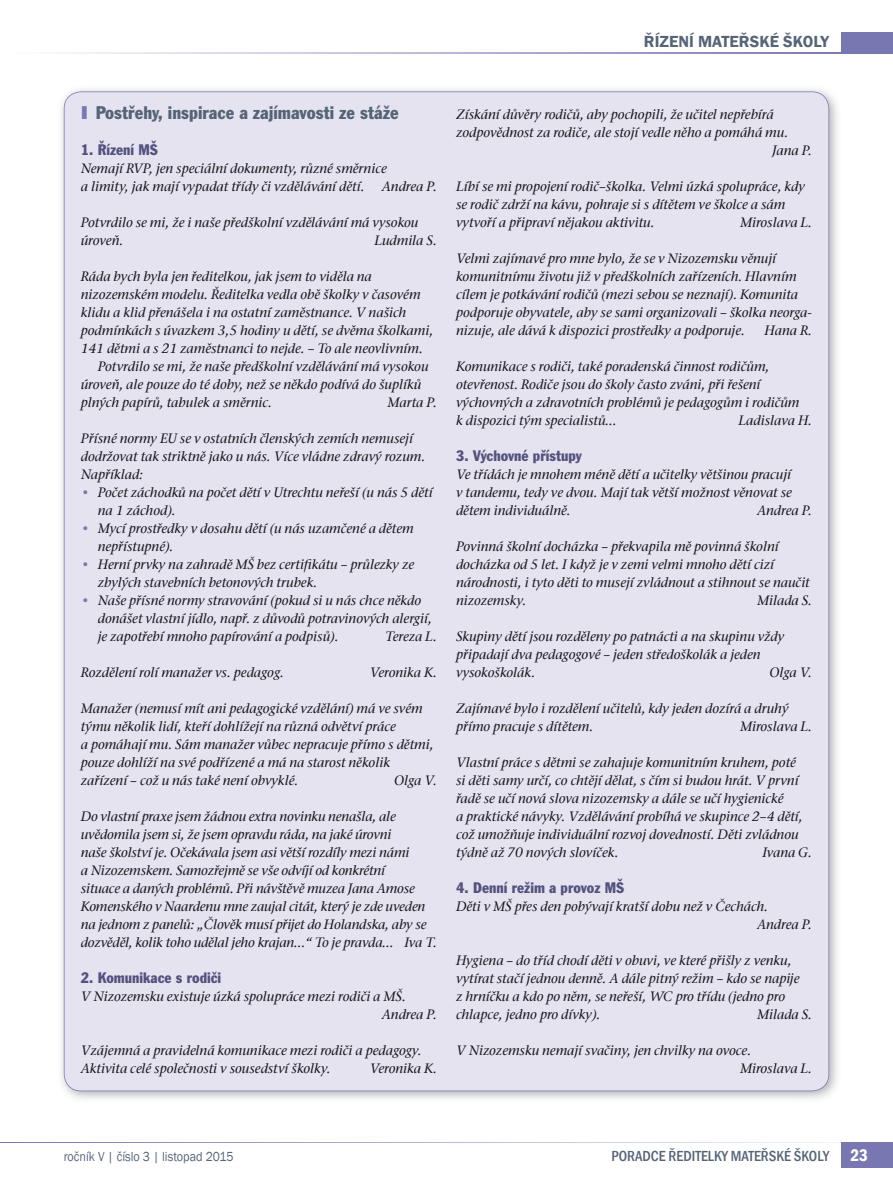
<style>
.page{position:relative;width:893px;height:1191px;background:#fff}
.page>*{position:absolute;margin:0;border:0;box-sizing:border-box;transform-origin:0 0}
.t1{font:condensed 18px "Franklin Gothic AT";color:#566478}
.t2{font:600 condensed 17.25px "Franklin Gothic";color:#fff}
.t3{font:600 16.5px "Franklin Gothic";color:#566478}
.t4{font:condensed 15px "Franklin Gothic AT";color:#54527e}
.t5{font:500 condensed 15px "Franklin Gothic";color:#566478}
.t6{font:italic 500 13.5px/18px "ITC Stone Serif Com";color:#1a171c}
.t7{font:13.5px "Franklin Gothic";color:#566478;scale:.9 1}
.s1{color:#7977b2}
.s2{font-family:"Franklin Gothic";font-weight:600;font-style:normal;font-size:13.95px;color:#7977b2}
</style>
<div class="page">
<svg style="left:70px;top:52px;width:772px;height:1px"></svg>
<svg style="left:0;top:1142px;width:842px;height:1px"></svg>
<div style="left:842px;top:1142px;width:51px;height:25px;background:#7977b2"></div>
<div style="left:842px;top:32px;width:51px;height:21px;background:#7977b2"></div>
<img style="left:796px;top:89px;width:41px;height:1010px">
<img style="left:61px;top:805px;width:737px;height:294px">
<div style="left:64px;top:91px;width:765px;height:1000px;background:#e5e3f0"></div>
<p class="t3" style="left:644px;top:32px;width:187px">ŘÍZENÍ MATEŘSKÉ ŠKOLY</p>
<h1 class="t1" style="left:81px;top:101px;width:319px"><span class="s1">I</span> Postřehy, inspirace a zajímavosti ze stáže</h1>
<p class="t4" style="left:81px;top:140px;width:79px">1. Řízení MŠ</p>
<p class="t6" style="left:81px;top:159px;width:307px">Nemají RVP, jen speciální dokumenty, různé směrnice a limity, jak mají vypadat třídy či vzdělávání dětí.</p>
<p class="t6" style="left:382px;top:177px;width:56px">Andrea P.</p>
<p class="t6" style="left:81px;top:213px;width:339px">Potvrdilo se mi, že i naše předškolní vzdělávání má vysokou úroveň.</p>
<p class="t6" style="left:374px;top:231px;width:64px">Ludmila S.</p>
<p class="t6" style="left:81px;top:267px;width:293px">Ráda bych byla jen ředitelkou, jak jsem to viděla na</p>
<p class="t6" style="left:81px;top:285px;width:341px">nizozemském modelu. Ředitelka vedla obě školky v časovém</p>
<p class="t6" style="left:81px;top:303px;width:327px">klidu a klid přenášela i na ostatní zaměstnance. V našich</p>
<p class="t6" style="left:81px;top:321px;width:354px">podmínkách s úvazkem 3,5 hodiny u dětí, se dvěma školkami,</p>
<p class="t6" style="left:81px;top:339px;width:344px">141 dětmi a s 21 zaměstnanci to nejde. – To ale neovlivním.</p>
<p class="t6" style="left:98px;top:357px;width:332px">Potvrdilo se mi, že naše předškolní vzdělávání má vysokou</p>
<p class="t6" style="left:81px;top:375px;width:342px">úroveň, ale pouze do té doby, než se někdo podívá do šuplíků</p>
<p class="t6" style="left:81px;top:393px;width:193px">plných papírů, tabulek a směrnic.</p>
<p class="t6" style="left:388px;top:393px;width:51px">Marta P.</p>
<p class="t6" style="left:81px;top:429px;width:346px">Přísné normy EU se v ostatních členských zemích nemusejí dodržovat tak striktně jako u nás. Více vládne zdravý rozum.<br>Například:</p>
<p class="t6" style="left:98px;top:483px;width:336px;text-indent:-17px"><span class="s2">•</span> Počet záchodků na počet dětí v Utrechtu neřeší (u nás 5 dětí na 1 záchod).</p>
<p class="t6" style="left:98px;top:519px;width:317px;text-indent:-17px"><span class="s2">•</span> Mycí prostředky v dosahu dětí (u nás uzamčené a dětem nepřístupné).</p>
<p class="t6" style="left:98px;top:555px;width:318px;text-indent:-17px"><span class="s2">•</span> Herní prvky na zahradě MŠ bez certifikátu – průlezky ze zbylých stavebních betonových trubek.</p>
<p class="t6" style="left:98px;top:591px;width:336px;text-indent:-17px"><span class="s2">•</span> Naše přísné normy stravování (pokud si u nás chce někdo donášet vlastní jídlo, např. z důvodů potravinových alergií, je zapotřebí mnoho papírování a podpisů).</p>
<p class="t6" style="left:385px;top:627px;width:53px">Tereza L.</p>
<p class="t6" style="left:81px;top:663px;width:205px">Rozdělení rolí manažer vs. pedagog.</p>
<p class="t6" style="left:370px;top:663px;width:69px">Veronika K.</p>
<p class="t6" style="left:81px;top:699px;width:354px">Manažer (nemusí mít ani pedagogické vzdělání) má ve svém týmu několik lidí, kteří dohlížejí na různá odvětví práce<br>a pomáhají mu. Sám manažer vůbec nepracuje přímo s dětmi, pouze dohlíží na své podřízené a má na starost několik zařízení – což u nás také není obvyklé.</p>
<p class="t6" style="left:394px;top:771px;width:44px">Olga V.</p>
<p class="t6" style="left:81px;top:807px;width:358px">Do vlastní praxe jsem žádnou extra novinku nenašla, ale uvědomila jsem si, že jsem opravdu ráda, na jaké úrovni<br>naše školství je. Očekávala jsem asi větší rozdíly mezi námi<br>a Nizozemskem. Samozřejmě se vše odvíjí od konkrétní<br>situace a daných problémů. Při návštěvě muzea Jana Amose Komenského v Naardenu mne zaujal citát, který je zde uveden na jednom z panelů: „Člověk musí přijet do Holandska, aby se dozvěděl, kolik toho udělal jeho krajan…“ To je pravda… Iva T.</p>
<p class="t4" style="left:81px;top:968px;width:142px">2. Komunikace s rodiči</p>
<p class="t6" style="left:382px;top:987px;width:56px;text-indent:-301px">V Nizozemsku existuje úzká spolupráce mezi rodiči a MŠ.<br>Andrea P.</p>
<p class="t6" style="left:81px;top:1041px;width:342px">Vzájemná a pravidelná komunikace mezi rodiči a pedagogy.<br>Aktivita celé společnosti v sousedství školky.</p>
<p class="t6" style="left:370px;top:1059px;width:69px">Veronika K.</p>
<p class="t6" style="left:456px;top:105px;width:319px">Získání důvěry rodičů, aby pochopili, že učitel nepřebírá</p>
<p class="t6" style="left:456px;top:123px;width:334px">zodpovědnost za rodiče, ale stojí vedle něho a pomáhá mu.</p>
<p class="t6" style="left:772px;top:141px;width:42px">Jana P.</p>
<p class="t6" style="left:456px;top:177px;width:350px">Líbí se mi propojení rodič–školka. Velmi úzká spolupráce, kdy se rodič zdrží na kávu, pohraje si s dítětem ve školce a sám vytvoří a připraví nějakou aktivitu.</p>
<p class="t6" style="left:740px;top:213px;width:74px">Miroslava L.</p>
<p class="t6" style="left:456px;top:249px;width:357px">Velmi zajímavé pro mne bylo, že se v Nizozemsku věnují komunitnímu životu již v předškolních zařízeních. Hlavním cílem je potkávání rodičů (mezi sebou se neznají). Komunita podporuje obyvatele, aby se sami organizovali – školka neorga&shy;nizuje, ale dává k dispozici prostředky a podporuje.</p>
<p class="t6" style="left:765px;top:321px;width:49px">Hana R.</p>
<p class="t6" style="left:456px;top:357px;width:345px">Komunikace s rodiči, také poradenská činnost rodičům, otevřenost. Rodiče jsou do školy často zváni, při řešení výchovných a zdravotních problémů je pedagogům i rodičům k dispozici tým specialistů…</p>
<p class="t6" style="left:738px;top:411px;width:75px">Ladislava H.</p>
<p class="t4" style="left:456px;top:446px;width:127px">3. Výchovné přístupy</p>
<p class="t6" style="left:456px;top:465px;width:337px;text-align:justify">Ve třídách je mnohem méně dětí a učitelky většinou pracují v tandemu, tedy ve dvou. Mají tak větší možnost věnovat se dětem individuálně.</p>
<p class="t6" style="left:757px;top:501px;width:56px">Andrea P.</p>
<p class="t6" style="left:456px;top:537px;width:355px">Povinná školní docházka – překvapila mě povinná školní docházka od 5 let. I když je v zemi velmi mnoho dětí cizí národnosti, i tyto děti to musejí zvládnout a stihnout se naučit nizozemsky.</p>
<p class="t6" style="left:757px;top:591px;width:57px">Milada S.</p>
<p class="t6" style="left:456px;top:627px;width:330px">Skupiny dětí jsou rozděleny po patnácti a na skupinu vždy připadají dva pedagogové – jeden středoškolák a jeden vysokoškolák.</p>
<p class="t6" style="left:769px;top:663px;width:44px">Olga V.</p>
<p class="t6" style="left:456px;top:699px;width:334px">Zajímavé bylo i rozdělení učitelů, kdy jeden dozírá a druhý přímo pracuje s dítětem.</p>
<p class="t6" style="left:740px;top:717px;width:74px">Miroslava L.</p>
<p class="t6" style="left:456px;top:753px;width:348px">Vlastní práce s dětmi se zahajuje komunitním kruhem, poté si děti samy určí, co chtějí dělat, s čím si budou hrát. V první řadě se učí nová slova nizozemsky a dále se učí hygienické<br>a praktické návyky. Vzdělávání probíhá ve skupince 2–4 dětí, což umožňuje individuální rozvoj dovedností. Děti zvládnou týdně až 70 nových slovíček.</p>
<p class="t6" style="left:762px;top:843px;width:51px">Ivana G.</p>
<p class="t4" style="left:456px;top:878px;width:170px">4. Denní režim a provoz MŠ</p>
<p class="t6" style="left:757px;top:897px;width:56px;text-indent:-301px">Děti v MŠ přes den pobývají kratší dobu než v Čechách.<br>Andrea P.</p>
<p class="t6" style="left:456px;top:951px;width:345px">Hygiena – do tříd chodí děti v obuvi, ve které přišly z venku, vytírat stačí jednou denně. A dále pitný režim – kdo se napije z hrníčku a kdo po něm, se neřeší, WC pro třídu (jedno pro chlapce, jedno pro dívky).</p>
<p class="t6" style="left:757px;top:1005px;width:57px">Milada S.</p>
<p class="t6" style="left:740px;top:1041px;width:74px;text-indent:-284px">V Nizozemsku nemají svačiny, jen chvilky na ovoce.<br>Miroslava L.</p>
<p class="t7" style="left:64px;top:1148px;width:190px">ročník V | číslo 3 | listopad 2015</p>
<p class="t5" style="left:611px;top:1146px;width:219px">PORADCE ŘEDITELKY MATEŘSKÉ ŠKOLY</p>
<p class="t2" style="left:850px;top:1144px;width:19px">23</p>
</div>
